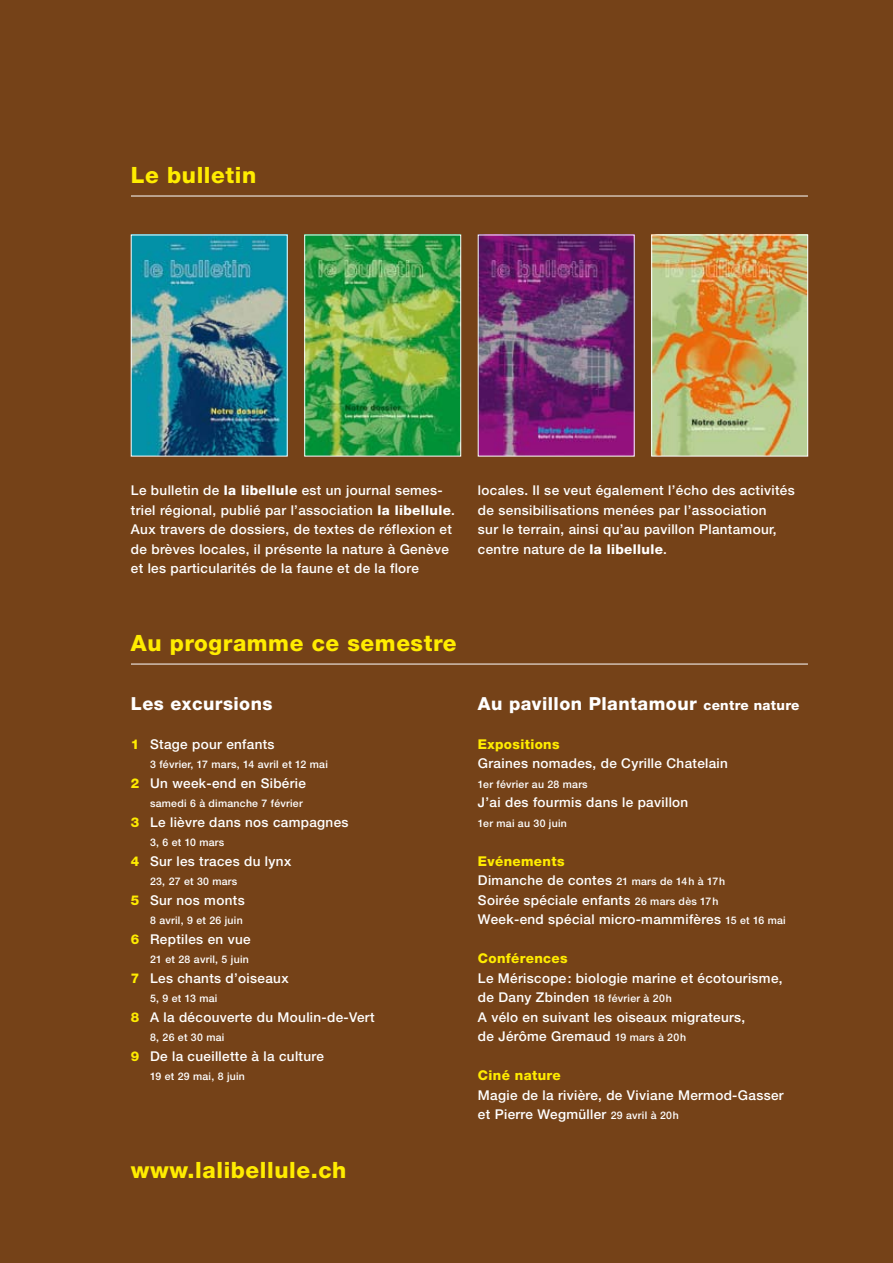
<style>
.page{position:relative;width:893px;height:1263px;background:#754218}
.page>*{position:absolute;margin:0;border:0;box-sizing:border-box;transform-origin:0 0}
.t1{font:800 22.5px "Helvetica Neue LT Std";letter-spacing:.025em;color:#ffec00}
.t2{font:800 18px "Helvetica Neue LT Std";letter-spacing:.025em;color:#fff}
.t3{font:500 13.5px/19.5px "Helvetica Neue LT Std";letter-spacing:.025em;color:#fff}
.t4{font:800 13.5px "Helvetica Neue LT Std";letter-spacing:.025em;color:#ffec00}
.t5{font:500 10.5px "Helvetica Neue LT Std";letter-spacing:.025em;color:#fff}
.s1{font-weight:800}
.s2{font-weight:800;color:#ffec00}
.s3{font-size:13.5px}
.s4{font-size:10.5px}
</style>
<div class="page">
<img style="left:133px;top:237px;width:152px;height:217px">
<img style="left:306px;top:237px;width:153px;height:217px">
<div style="left:304px;top:235px;width:157px;height:221px;border:1px solid #fff"></div>
<img style="left:480px;top:237px;width:152px;height:217px">
<img style="left:653px;top:237px;width:153px;height:217px">
<div style="left:651px;top:235px;width:157px;height:221px;border:1px solid #fff"></div>
<hr style="left:131px;top:664px;width:677px;height:1px;background:#fff">
<hr style="left:131px;top:196px;width:677px;height:1px;background:#fff">
<h1 class="t1" style="left:131px;top:162px;width:127px">Le bulletin</h1>
<p class="t3" style="left:131px;top:481px;width:326px">Le bulletin de <span class="s1">la libellule</span> est un journal semes&shy;triel régional, publié par l’association <span class="s1">la libellule</span>.<br>Aux travers de dossiers, de textes de réflexion et de brèves locales, il présente la nature à Genève et les particularités de la faune et de la flore</p>
<p class="t3" style="left:478px;top:481px;width:318px">locales. Il se veut également l’écho des activités de sensibilisations menées par l’association<br>sur le terrain, ainsi qu’au pavillon Plantamour, centre nature de <span class="s1">la libellule</span>.</p>
<h1 class="t1" style="left:131px;top:630px;width:327px">Au programme ce semestre</h1>
<h2 class="t2" style="left:131px;top:693px;width:143px">Les excursions</h2>
<p class="t3" style="left:131px;top:734px;width:145px"><span class="s2">1</span> Stage pour enfants</p>
<p class="t5" style="left:150px;top:758px;width:179px">3 février, 17 mars, 14 avril et 12 mai</p>
<p class="t3" style="left:131px;top:773px;width:177px"><span class="s2">2</span> Un week-end en Sibérie</p>
<p class="t5" style="left:150px;top:797px;width:154px">samedi 6 à dimanche 7 février</p>
<p class="t3" style="left:131px;top:812px;width:219px"><span class="s2">3</span> Le lièvre dans nos campagnes</p>
<p class="t5" style="left:150px;top:836px;width:76px">3, 6 et 10 mars</p>
<p class="t3" style="left:131px;top:851px;width:162px"><span class="s2">4</span> Sur les traces du lynx</p>
<p class="t5" style="left:150px;top:875px;width:89px">23, 27 et 30 mars</p>
<p class="t3" style="left:131px;top:890px;width:115px"><span class="s2">5</span> Sur nos monts</p>
<p class="t5" style="left:150px;top:914px;width:94px">8 avril, 9 et 26 juin</p>
<p class="t3" style="left:131px;top:929px;width:121px"><span class="s2">6</span> Reptiles en vue</p>
<p class="t5" style="left:150px;top:953px;width:100px">21 et 28 avril, 5 juin</p>
<p class="t3" style="left:131px;top:968px;width:159px"><span class="s2">7</span> Les chants d’oiseaux</p>
<p class="t5" style="left:150px;top:992px;width:69px">5, 9 et 13 mai</p>
<p class="t3" style="left:131px;top:1007px;width:245px"><span class="s2">8</span> A la découverte du Moulin-de-Vert</p>
<p class="t5" style="left:150px;top:1031px;width:76px">8, 26 et 30 mai</p>
<p class="t3" style="left:131px;top:1046px;width:194px"><span class="s2">9</span> De la cueillette à la culture</p>
<p class="t5" style="left:150px;top:1070px;width:96px">19 et 29 mai, 8 juin</p>
<h1 class="t1" style="left:131px;top:1156px;width:217px">www.lalibellule.ch</h1>
<h2 class="t2" style="left:478px;top:693px;width:323px">Au pavillon Plantamour <span class="s3">centre nature</span></h2>
<p class="t4" style="left:478px;top:736px;width:83px">Expositions</p>
<p class="t3" style="left:478px;top:754px;width:251px">Graines nomades, de Cyrille Chatelain</p>
<p class="t5" style="left:478px;top:778px;width:111px">1er février au 28 mars</p>
<p class="t3" style="left:478px;top:793px;width:212px">J’ai des fourmis dans le pavillon</p>
<p class="t5" style="left:478px;top:817px;width:90px">1er mai au 30 juin</p>
<p class="t3" style="left:478px;top:851px;width:309px"><span class="s2">Evénements<br></span>Dimanche de contes <span class="s4">21 mars de 14h à 17h<br></span>Soirée spéciale enfants <span class="s4">26 mars dès 17h </span>Week-end spécial micro-mammifères <span class="s4">15 et 16 mai</span></p>
<p class="t4" style="left:478px;top:950px;width:91px">Conférences</p>
<p class="t3" style="left:478px;top:968px;width:306px">Le Mériscope: biologie marine et écotourisme, de Dany Zbinden <span class="s4">18 février à 20h<br></span>A vélo en suivant les oiseaux migrateurs,<br>de Jérôme Gremaud <span class="s4">19 mars à 20h</span></p>
<p class="t4" style="left:478px;top:1067px;width:84px">Ciné nature</p>
<p class="t3" style="left:478px;top:1085px;width:307px">Magie de la rivière, de Viviane Mermod-Gasser et Pierre Wegmüller <span class="s4">29 avril à 20h</span></p>
</div>
